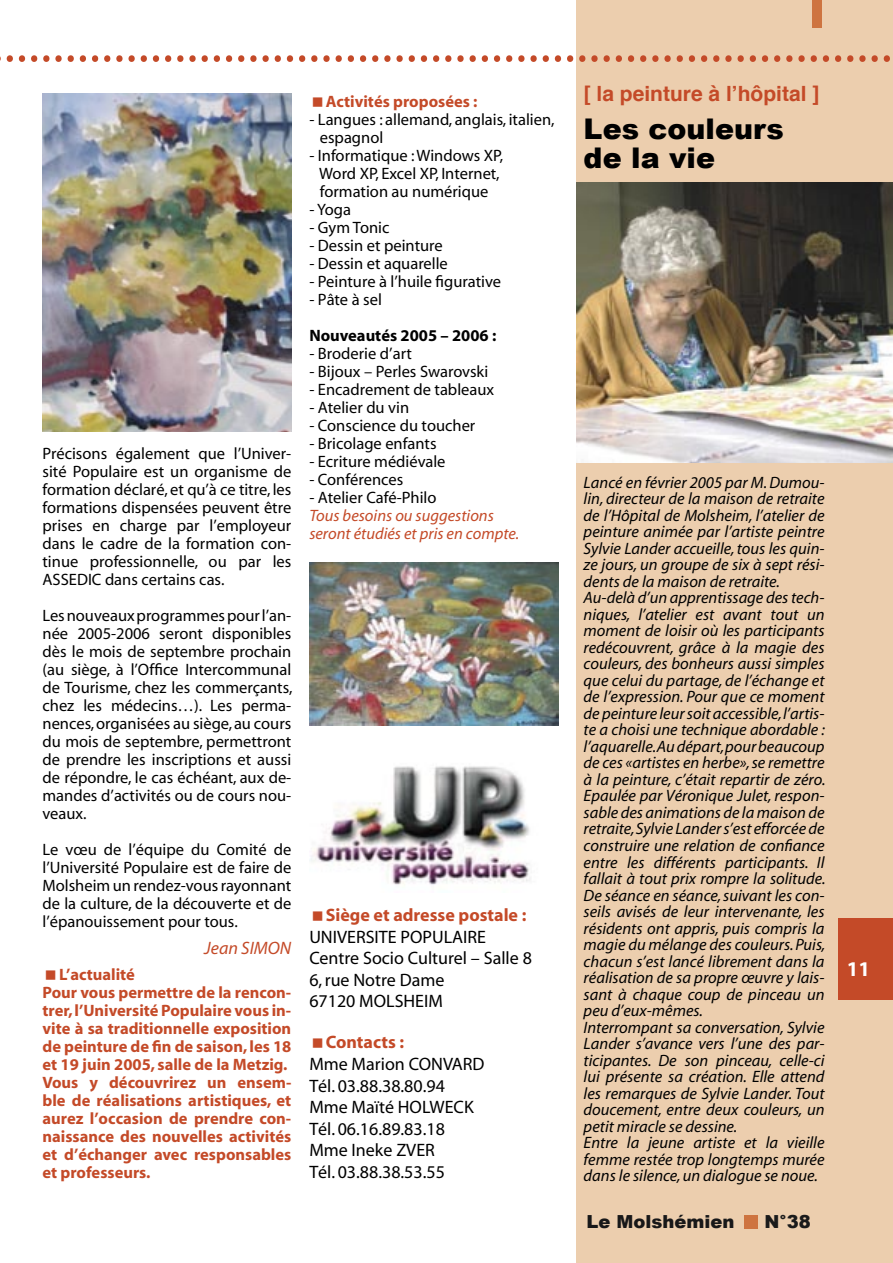
<style>
.page{position:relative;width:893px;height:1263px;background:#fff}
.page>*{position:absolute;margin:0;border:0;box-sizing:border-box;transform-origin:0 0}
.t1{font:52.5px "Myriad";color:#c44a28}
.t2{font:900 28.5px/28.5px "Arial";color:#000}
.t3{font:700 21px "Helvetica";color:#c44a28}
.t4{font:700 21px "Myriad";color:#fff}
.t5{font:18px/21.6px "Myriad";color:#000}
.t6{font:900 18px "Arial";color:#181819}
.t7{font:italic 18px "Myriad";color:#c44a28}
.t8{font:900 18px "Arial";color:#1b1b1b}
.t9{font:italic 16.5px/16.5px "Myriad";color:#000}
.t10{font:16.5px/18px "Myriad";color:#000;text-align:justify}
.t11{font:700 16.5px/18px "Myriad";color:#c44a28}
.t12{font:italic 16.5px/18px "Myriad";color:#c44a28}
.t13{font:700 16.5px/36px "Myriad";color:#000}
.s1{font-weight:400}
.s2{font-style:normal;color:#000}
.s3{font-weight:700;color:#c44a28}
</style>
<div class="page">
<div style="left:576px;top:0;width:317px;height:1263px;background:#ecceae"></div>
<img style="left:576px;top:182px;width:317px;height:281px">
<div style="left:812px;top:0;width:10px;height:27px;background:#ce7440"></div>
<div style="left:838px;top:918px;width:55px;height:81px;background:#c44a28"></div>
<svg style="left:745px;top:1228px;width:13px;height:1px"></svg>
<div style="left:745px;top:1215px;width:13px;height:13px;background:#ce7440"></div>
<img style="left:310px;top:766px;width:220px;height:119px">
<img style="left:43px;top:94px;width:248px;height:338px">
<img style="left:309px;top:562px;width:249px;height:164px">
<p class="t1" style="left:4px;top:18px;width:889px">.........................................................................</p>
<p class="t10" style="left:43px;top:445px;width:250px">Précisons également que l’Univer&shy;sité Populaire est un organisme de formation déclaré, et qu’à ce titre, les formations dispensées peuvent être prises en charge par l’employeur dans le cadre de la formation con&shy;tinue professionnelle, ou par les ASSEDIC dans certains cas.</p>
<p class="t10" style="left:43px;top:607px;width:251px">Les nouveaux programmes pour l’an&shy;née 2005-2006 seront disponibles dès le mois de septembre prochain (au siège, à l’Office Intercommunal de Tourisme, chez les commerçants, chez les médecins…). Les perma&shy;nences, organisées au siège, au cours du mois de septembre, permettront de prendre les inscriptions et aussi de répondre, le cas échéant, aux de&shy;mandes d’activités ou de cours nou&shy;veaux.</p>
<p class="t10" style="left:43px;top:841px;width:250px">Le vœu de l’équipe du Comité de l’Université Populaire est de faire de Molsheim un rendez-vous rayonnant de la culture, de la découverte et de l’épanouissement pour tous.</p>
<p class="t7" style="left:204px;top:939px;width:89px">Jean SIMON</p>
<p class="t11" style="left:43px;top:966px;width:250px;text-indent:16px">L’actualité<br>Pour vous permettre de la rencon&shy;trer, l’Université Populaire vous in&shy;vite à sa traditionnelle exposition de peinture de fin de saison, les 18 et 19 juin 2005, salle de la Metzig.<br>Vous y découvrirez un ensem&shy;ble de réalisations artistiques, et aurez l’occasion de prendre con&shy;naissance des nouvelles activités et d’échanger avec responsables et professeurs.</p>
<p class="t11" style="left:326px;top:93px;width:153px">Activités proposées :</p>
<p class="t10" style="left:320px;top:111px;width:236px;text-indent:-10px">- Langues : allemand, anglais, italien, espagnol</p>
<p class="t10" style="left:309px;top:147px;width:195px;text-align:center">- Informatique : Windows XP,<br>Word XP, Excel XP, Internet, formation au numérique</p>
<p class="t10" style="left:309px;top:201px;width:43px">- Yoga</p>
<p class="t10" style="left:309px;top:219px;width:82px">- Gym Tonic</p>
<p class="t10" style="left:309px;top:237px;width:135px">- Dessin et peinture</p>
<p class="t10" style="left:309px;top:255px;width:140px">- Dessin et aquarelle</p>
<p class="t10" style="left:309px;top:273px;width:193px">- Peinture à l’huile figurative</p>
<p class="t13" style="left:309px;top:282px;width:189px"><span class="s1">- Pâte à sel<br></span>Nouveautés 2005 – 2006 :</p>
<p class="t10" style="left:309px;top:345px;width:104px">- Broderie d’art</p>
<p class="t10" style="left:309px;top:363px;width:181px">- Bijoux – Perles Swarovski</p>
<p class="t10" style="left:309px;top:381px;width:186px">- Encadrement de tableaux</p>
<p class="t10" style="left:309px;top:399px;width:101px">- Atelier du vin</p>
<p class="t10" style="left:309px;top:417px;width:168px">- Conscience du toucher</p>
<p class="t10" style="left:309px;top:435px;width:129px">- Bricolage enfants</p>
<p class="t10" style="left:309px;top:453px;width:138px">- Ecriture médiévale</p>
<p class="t10" style="left:309px;top:471px;width:96px">- Conférences</p>
<p class="t12" style="left:309px;top:489px;width:211px"><span class="s2">- Atelier Café-Philo<br></span>Tous besoins ou suggestions seront étudiés et pris en compte.</p>
<p class="t5" style="left:309px;top:905px;width:224px;text-indent:16px"><span class="s3">Siège et adresse postale :<br></span>UNIVERSITE POPULAIRE<br>Centre Socio Culturel – Salle 8<br>6, rue Notre Dame<br>67120 MOLSHEIM</p>
<p class="t5" style="left:309px;top:1032px;width:177px;text-indent:16px"><span class="s3">Contacts :<br></span>Mme Marion CONVARD<br>Tél. 03.88.38.80.94<br>Mme Maïté HOLWECK<br>Tél. 06.16.89.83.18<br>Mme Ineke ZVER<br>Tél. 03.88.38.53.55</p>
<p class="t3" style="left:584px;top:79px;width:237px">[ la peinture à lʼhôpital ]</p>
<p class="t2" style="left:584px;top:115px;width:202px">Les couleurs de la vie</p>
<p class="t9" style="left:584px;top:475px;width:243px">Lancé en février 2005 par M. Dumou&shy;lin, directeur de la maison de retraite de l’Hôpital de Molsheim, l’atelier de peinture animée par l’artiste peintre Sylvie Lander accueille, tous les quin&shy;ze jours, un groupe de six à sept rési&shy;dents de la maison de retraite.<br>Au-delà d’un apprentissage des tech&shy;niques, l’atelier est avant tout un moment de loisir où les participants redécouvrent, grâce à la magie des couleurs, des bonheurs aussi simples que celui du partage, de l’échange et de l’expression. Pour que ce moment de peinture leur soit accessible, l’artis&shy;te a choisi une technique abordable : l’aquarelle. Au départ, pour beaucoup de ces «artistes en herbe», se remettre à la peinture, c’était repartir de zéro.<br>Epaulée par Véronique Julet, respon&shy;sable des animations de la maison de retraite, Sylvie Lander s’est efforcée de construire une relation de confiance entre les différents participants. Il fallait à tout prix rompre la solitude.<br>De séance en séance, suivant les con&shy;seils avisés de leur intervenante, les résidents ont appris, puis compris la magie du mélange des couleurs. Puis, chacun s’est lancé librement dans la réalisation de sa propre œuvre y lais&shy;sant à chaque coup de pinceau un peu d’eux-mêmes.<br>Interrompant sa conversation, Sylvie Lander s’avance vers l’une des par&shy;ticipantes. De son pinceau, celle-ci lui présente sa création. Elle attend les remarques de Sylvie Lander. Tout doucement, entre deux couleurs, un petit miracle se dessine.<br>Entre la jeune artiste et la vieille femme restée trop longtemps murée dans le silence, un dialogue se noue.</p>
<p class="t6" style="left:587px;top:1212px;width:150px">Le Molshémien</p>
<p class="t8" style="left:765px;top:1212px;width:48px">N°38</p>
<p class="t4" style="left:847px;top:958px;width:25px">11</p>
</div>
